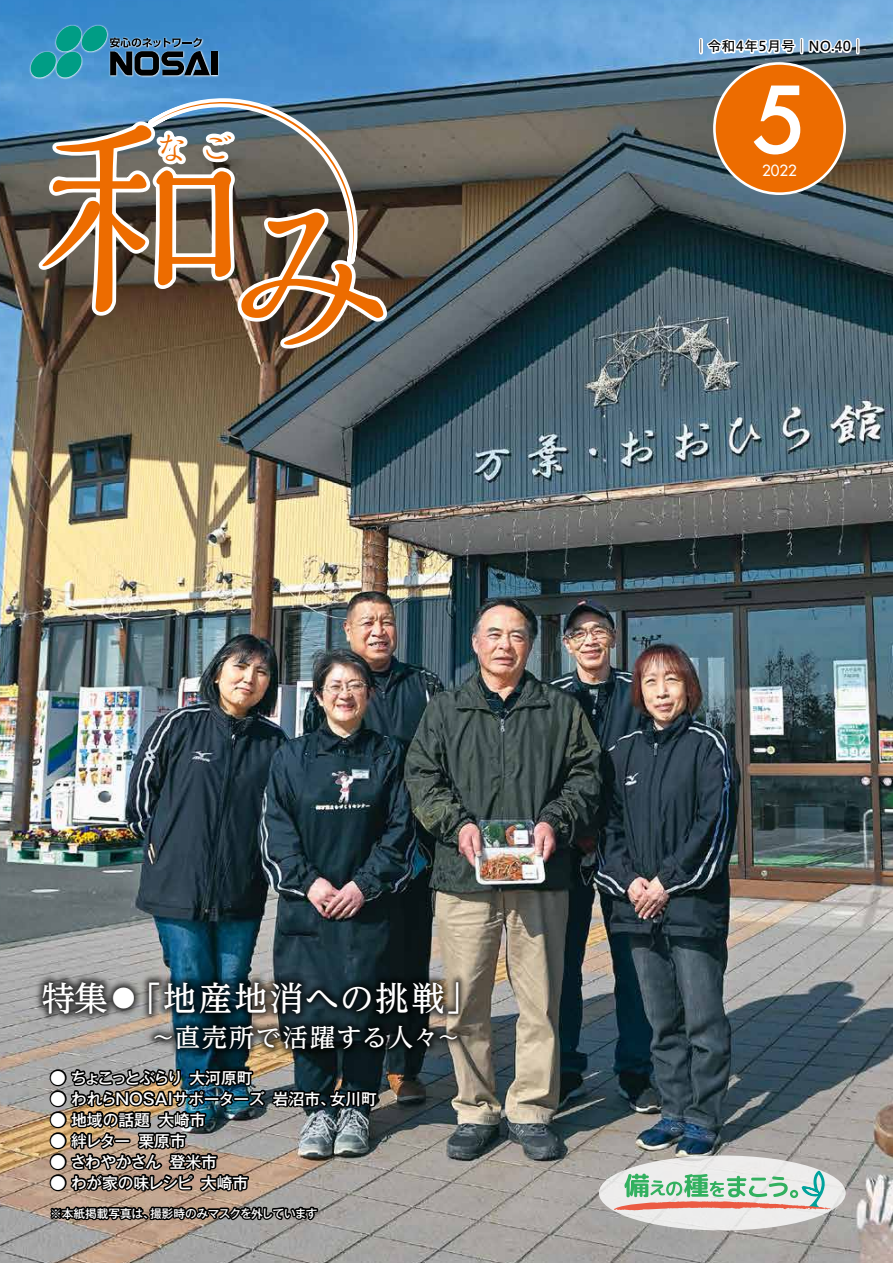
<style>
.page{position:relative;width:893px;height:1263px;background:#fff}
.page>*{position:absolute;margin:0;border:0;box-sizing:border-box;transform-origin:0 0}
.t1{font:500 171.45px "Kaimin So Std";color:#ed6c00}
.t2{font:500 90px "Futura";color:#fff}
.t3{font:500 33.75px "UD Reimin Pr 6 N";letter-spacing:.05em;color:#fff}
.t4{font:33.45px "Kaimin So Std";color:#ed6c00}
.t5{font:500 25.5px "UD Reimin Pr 6 N";letter-spacing:.045em;color:#fff}
.t6{font:500 23.7px "UD Reimin Pr 6 N";color:#fff}
.t7{font:500 15.75px/21px "Gothic MB101 Pr 6 N";color:#fff}
.t8{font:500 15.75px "Gothic MB101 Pr 6 N";letter-spacing:-.1em;color:#fff}
.t9{font:500 15.75px "Gothic MB101 Pr 6 N";letter-spacing:-.02em;color:#fff}
.t10{font:15px "Futura";color:#fff}
.t11{font:13.5px "Hiragino UD Sans Std N W5";letter-spacing:.04em;color:#000}
.t12{font:500 11.7px "Gothic MB101 Pr 6 N";letter-spacing:-.045em;color:#fff}
.t13{font:500 11.7px "Gothic MB101 Pr 6 N";letter-spacing:-.015em;color:#fff}
.s1{font-size:33.75px}
</style>
<div class="page">
<img style="left:0;top:0;width:893px;height:1263px">
<div style="left:699px;top:38px;width:4px;height:16px;border:3px solid #fff"></div>
<svg style="left:703px;top:0;width:94px;height:57px"></svg>
<svg style="left:807px;top:32px;width:46px;height:27px"></svg>
<div style="left:856px;top:38px;width:4px;height:16px;border:3px solid #fff"></div>
<img style="left:28px;top:23px;width:192px;height:58px">
<svg style="left:29px;top:24px;width:181px;height:55px;background:#367f9e"></svg>
<div style="left:211px;top:51px;width:6px;height:24px;background:#000"></div>
<div style="left:599px;top:1155px;width:247px;height:75px;background:#edecec;border-radius:50%"></div>
<svg style="left:614px;top:1169px;width:217px;height:41px"></svg>
<div style="left:713px;top:62px;width:133px;height:133px;border:5px solid #fff;border-radius:50%"></div>
<div style="left:716px;top:65px;width:127px;height:127px;background:#ed6c00;border-radius:50%"></div>
<img style="left:141px;top:94px;width:220px;height:748px">
<img style="left:34px;top:98px;width:357px;height:254px">
<img style="left:32px;top:971px;width:449px;height:100px">
<img style="left:38px;top:977px;width:439px;height:90px">
<img style="left:48px;top:1066px;width:331px;height:195px">
<h3 class="t4" style="left:156px;top:124px;width:79px">なご</h3>
<h1 class="t1" style="left:224px;top:155px;width:173px">み</h1>
<p class="t11" style="left:694px;top:36px;width:172px">│令和4年5月号│NO.40│</p>
<h2 class="t2" style="left:752px;top:58px;width:57px">5</h2>
<p class="t10" style="left:762px;top:161px;width:36px">2022</p>
<h3 class="t3" style="left:42px;top:970px;width:68px">特集</h3>
<h3 class="t3" style="left:163px;top:970px;width:319px">地産地消への挑戦「</h3>
<h3 class="t6" style="left:112px;top:979px;width:51px">●<span class="s1">「</span></h3>
<h3 class="t5" style="left:175px;top:1016px;width:286px">直売所で活躍する人々~</h3>
<p class="t8" style="left:50px;top:1065px;width:204px">● ちょこっとぶらり大河原町</p>
<p class="t7" style="left:330px;top:1087px;width:49px">女川町</p>
<p class="t7" style="left:158px;top:1087px;width:108px;text-indent:-108px">● われらNOSAIサポーターズ大崎市</p>
<p class="t7" style="left:273px;top:1087px;width:64px">岩沼市、</p>
<p class="t7" style="left:139px;top:1108px;width:49px;text-indent:-88px">● 地域の話題<br>栗原市</p>
<p class="t7" style="left:50px;top:1129px;width:81px">● 絆レター</p>
<p class="t7" style="left:50px;top:1150px;width:113px">● さわやかさん</p>
<p class="t7" style="left:170px;top:1150px;width:49px">登米市</p>
<p class="t9" style="left:50px;top:1170px;width:144px">● わが家の味レシピ</p>
<p class="t12" style="left:150px;top:1203px;width:169px">撮影時のみマスクを外しています</p>
<p class="t7" style="left:201px;top:1171px;width:49px">大崎市</p>
<p class="t13" style="left:50px;top:1203px;width:106px">※本紙掲載写真は、</p>
</div>
